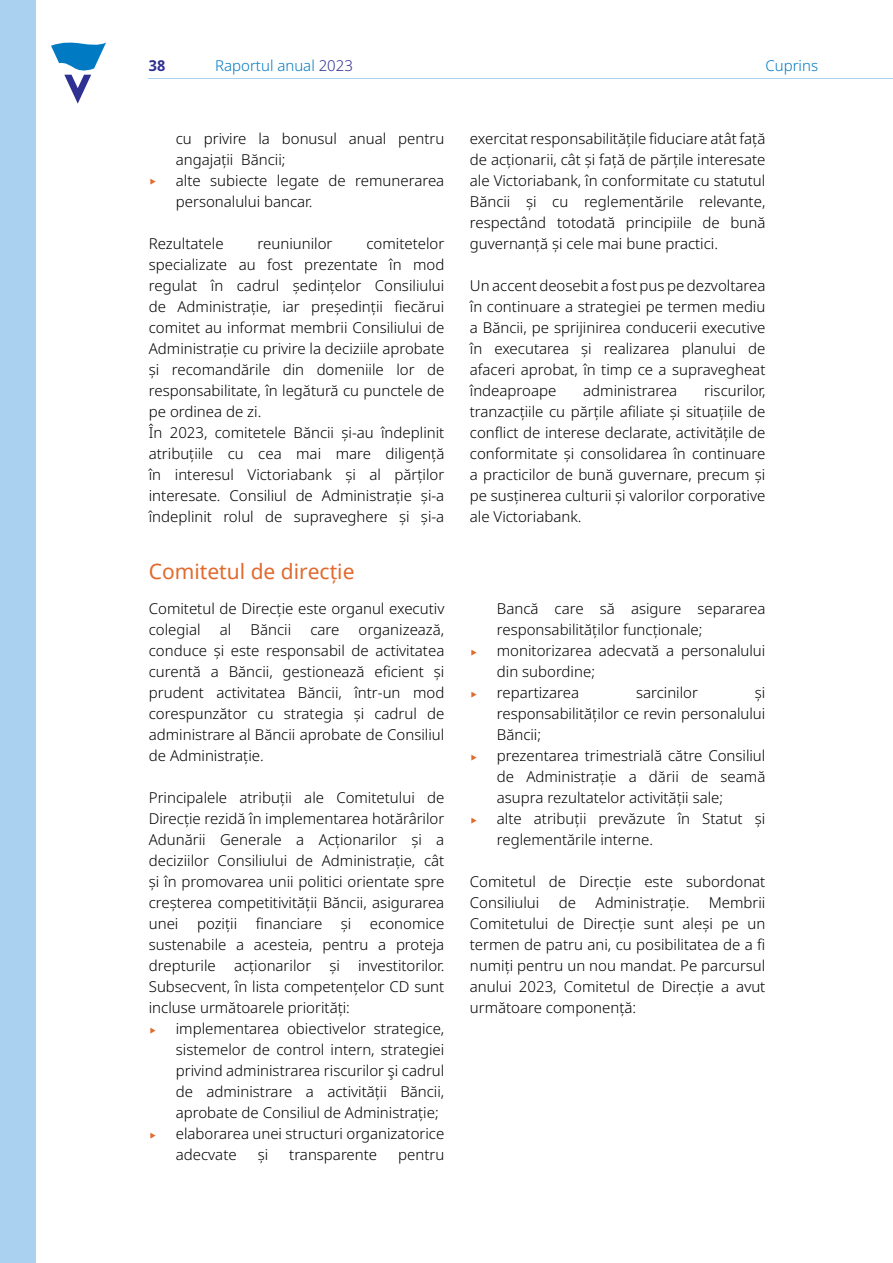
<style>
.page{position:relative;width:893px;height:1263px;background:#fff}
.page>*{position:absolute;margin:0;border:0;box-sizing:border-box;transform-origin:0 0}
.t1{font:21px "Noto Sans";color:#e1692d}
.t2{font:300 15px/21px "Noto Sans";color:#000;text-align:justify}
.t3{font:300 15px "Noto Sans";color:#007bc3}
.t4{font:700 15px "Noto Sans";color:#2e3092}
.s1{color:#2e3092}
.s2{font-size:22.5px;color:#e1692d}
</style>
<div class="page">
<svg style="left:51px;top:42px;width:55px;height:62px"></svg>
<hr style="left:149px;top:78px;width:744px;height:1px;background:#aad1ef">
<div style="left:0;top:0;width:35px;height:1263px;background:#aad1ef"></div>
<p class="t4" style="left:149px;top:55px;width:18px">38</p>
<p class="t3" style="left:215px;top:55px;width:139px">Raportul anual <span class="s1">2023</span></p>
<p class="t3" style="left:765px;top:55px;width:54px">Cuprins</p>
<p class="t2" style="left:176px;top:128px;width:270px">cu privire la bonusul anual pentru</p>
<p class="t2" style="left:176px;top:149px;width:111px">angajații Băncii;</p>
<p class="t2" style="left:149px;top:170px;width:297px"><span class="s2">‣</span> alte subiecte legate de remunerarea</p>
<p class="t2" style="left:176px;top:191px;width:138px">personalului bancar.</p>
<p class="t2" style="left:149px;top:233px;width:76px">Rezultatele</p>
<p class="t2" style="left:258px;top:233px;width:76px">reuniunilor</p>
<p class="t2" style="left:149px;top:233px;width:297px;text-align:left;text-indent:218px">comitetelor specializate au fost prezentate în mod regulat în cadrul ședințelor Consiliului de Administrație, iar președinții fiecărui comitet au informat membrii Consiliului de Administrație cu privire la deciziile aprobate și recomandările din domeniile lor de responsabilitate, în legătură cu punctele de pe ordinea de zi.<br>În 2023, comitetele Băncii și-au îndeplinit atribuțiile cu cea mai mare diligență în interesul Victoriabank și al părților interesate. Consiliul de Administrație și-a îndeplinit rolul de supraveghere și și-a</p>
<h1 class="t1" style="left:149px;top:557px;width:207px">Comitetul de direcție</h1>
<p class="t2" style="left:149px;top:599px;width:297px">Comitetul de Direcție este organul executiv colegial</p>
<p class="t2" style="left:220px;top:620px;width:13px">al</p>
<p class="t2" style="left:251px;top:620px;width:42px">Băncii</p>
<p class="t2" style="left:310px;top:620px;width:31px">care</p>
<p class="t2" style="left:149px;top:620px;width:297px;text-indent:210px">organizează, conduce și este responsabil de activitatea curentă a Băncii, gestionează eficient și prudent activitatea Băncii, într-un mod corespunzător cu strategia și cadrul de administrare al Băncii aprobate de Consiliul de Administrație.</p>
<p class="t2" style="left:149px;top:788px;width:297px">Principalele atribuții ale Comitetului de</p>
<p class="t2" style="left:149px;top:809px;width:297px">Direcție rezidă în implementarea hotărârilor</p>
<p class="t2" style="left:149px;top:830px;width:297px">Adunării Generale a Acționarilor și a</p>
<p class="t2" style="left:149px;top:851px;width:297px">deciziilor Consiliului de Administrație, cât</p>
<p class="t2" style="left:149px;top:872px;width:297px">și în promovarea unii politici orientate spre</p>
<p class="t2" style="left:149px;top:893px;width:297px">creșterea competitivității Băncii, asigurarea</p>
<p class="t2" style="left:149px;top:914px;width:297px">unei poziții financiare și economice</p>
<p class="t2" style="left:149px;top:935px;width:297px">sustenabile a acesteia, pentru a proteja</p>
<p class="t2" style="left:149px;top:956px;width:297px">drepturile acționarilor și investitorilor.</p>
<p class="t2" style="left:149px;top:977px;width:297px">Subsecvent, în lista competențelor CD sunt</p>
<p class="t2" style="left:149px;top:998px;width:203px">incluse următoarele priorități:</p>
<p class="t2" style="left:149px;top:1019px;width:297px"><span class="s2">‣</span> implementarea obiectivelor strategice,</p>
<p class="t2" style="left:176px;top:1040px;width:270px">sistemelor de control intern, strategiei</p>
<p class="t2" style="left:176px;top:1061px;width:270px">privind administrarea riscurilor şi cadrul</p>
<p class="t2" style="left:176px;top:1082px;width:270px">de administrare a activității Băncii,</p>
<p class="t2" style="left:176px;top:1103px;width:264px">aprobate de Consiliul de Administrație;</p>
<p class="t2" style="left:149px;top:1124px;width:297px"><span class="s2">‣</span> elaborarea unei structuri organizatorice</p>
<p class="t2" style="left:176px;top:1145px;width:62px">adecvate</p>
<p class="t2" style="left:258px;top:1145px;width:12px">și</p>
<p class="t2" style="left:289px;top:1145px;width:89px">transparente</p>
<p class="t2" style="left:398px;top:1145px;width:48px">pentru</p>
<p class="t2" style="left:470px;top:128px;width:297px">exercitat responsabilitățile fiduciare atât față de acționarii, cât și față de părțile interesate ale Victoriabank, în conformitate cu statutul Băncii și cu reglementările relevante, respectând totodată principiile de bună guvernanță și cele mai bune practici.</p>
<p class="t2" style="left:470px;top:275px;width:297px">Un accent deosebit a fost pus pe dezvoltarea în continuare a strategiei pe termen mediu a Băncii, pe sprijinirea conducerii executive în executarea și realizarea planului de afaceri aprobat, în timp ce a supravegheat îndeaproape</p>
<p class="t2" style="left:470px;top:380px;width:297px;text-indent:234px">riscurilor, tranzacțiile cu părțile afiliate și situațiile de conflict de interese declarate, activitățile de conformitate și consolidarea în continuare a practicilor de bună guvernare, precum și pe susținerea culturii și valorilor corporative ale Victoriabank.</p>
<p class="t2" style="left:583px;top:380px;width:96px">administrarea</p>
<p class="t2" style="left:497px;top:599px;width:270px">Bancă care să asigure separarea</p>
<p class="t2" style="left:497px;top:620px;width:207px">responsabilităților funcționale;</p>
<p class="t2" style="left:470px;top:641px;width:297px"><span class="s2">‣</span> monitorizarea adecvată a personalului</p>
<p class="t2" style="left:497px;top:662px;width:100px">din subordine;</p>
<p class="t2" style="left:470px;top:683px;width:111px"><span class="s2">‣</span> repartizarea</p>
<p class="t2" style="left:636px;top:683px;width:64px">sarcinilor</p>
<p class="t2" style="left:755px;top:683px;width:12px">și</p>
<p class="t2" style="left:497px;top:704px;width:270px">responsabilităților ce revin personalului</p>
<p class="t2" style="left:497px;top:725px;width:46px">Băncii;</p>
<p class="t2" style="left:470px;top:746px;width:297px"><span class="s2">‣</span> prezentarea trimestrială către Consiliul</p>
<p class="t2" style="left:497px;top:767px;width:270px">de Administrație a dării de seamă</p>
<p class="t2" style="left:497px;top:788px;width:228px">asupra rezultatelor activității sale;</p>
<p class="t2" style="left:470px;top:809px;width:297px"><span class="s2">‣</span> alte atribuții prevăzute în Statut și</p>
<p class="t2" style="left:497px;top:830px;width:158px">reglementările interne.</p>
<p class="t2" style="left:470px;top:872px;width:297px">Comitetul de Direcție este subordonat<br>Consiliului</p>
<p class="t2" style="left:470px;top:893px;width:297px;text-indent:239px">Membrii Comitetului de Direcție sunt aleși pe un termen de patru ani, cu posibilitatea de a fi numiți pentru un nou mandat. Pe parcursul anului 2023, Comitetul de Direcție a avut următoare componență:</p>
<p class="t2" style="left:559px;top:893px;width:19px">de</p>
<p class="t2" style="left:596px;top:893px;width:95px">Administrație.</p>
</div>
